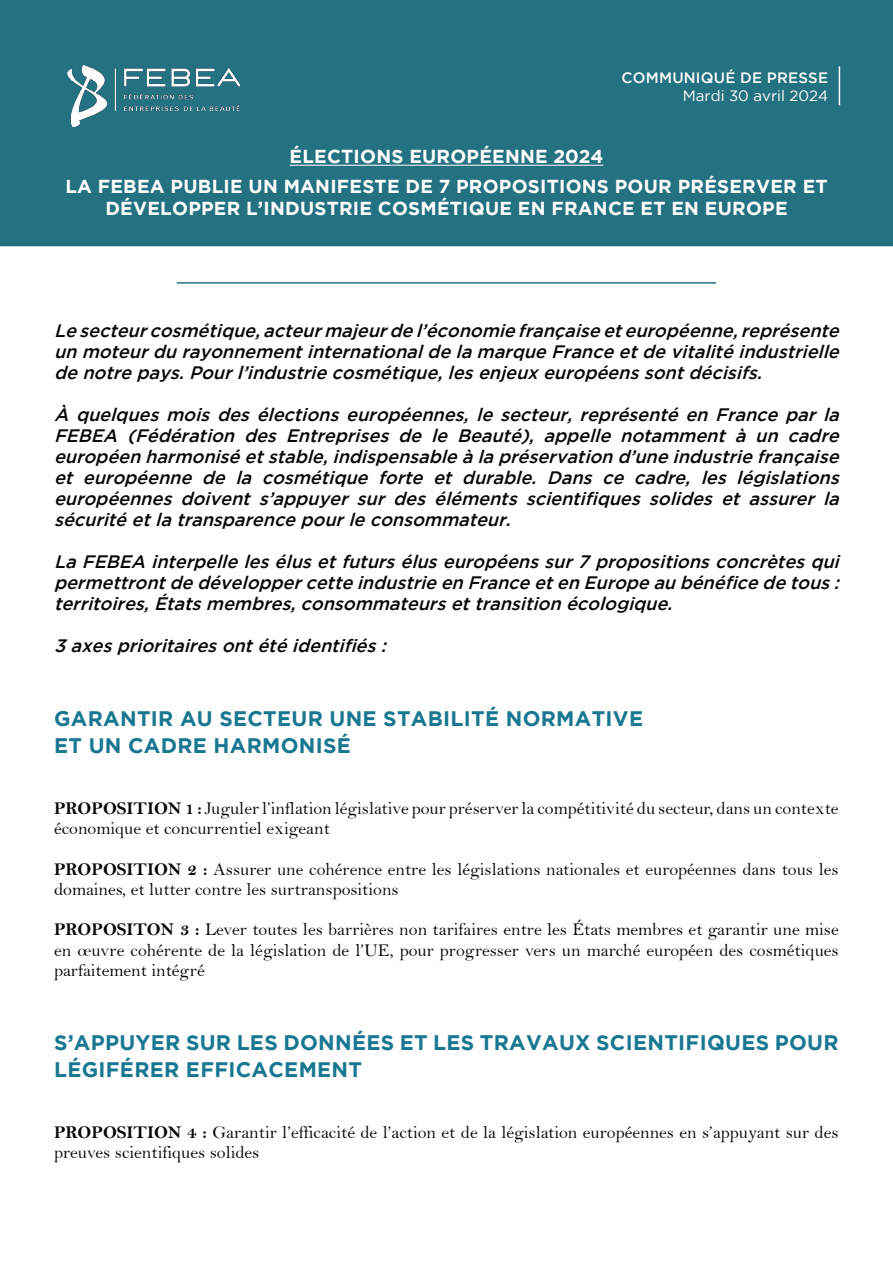
<style>
.page{position:relative;width:893px;height:1263px;background:#fff}
.page>*{position:absolute;margin:0;border:0;box-sizing:border-box;transform-origin:0 0}
.t1{font:700 21px/27px "Gotham";letter-spacing:.015em;color:#197791}
.t2{font:700 18.75px/30px "Gotham";letter-spacing:.015em;color:#fff;text-align:center}
.t3{font:italic 500 18px/21px "Gotham";color:#050708;text-align:justify}
.t4{font:18px/20.2px "Bell";color:#050708}
.t5{font:500 15px "Gotham";letter-spacing:.015em;color:#fefefe}
.t6{font:15px "Gotham";color:#fefefe}
.s1{font-family:"Bell MT Bold"}
</style>
<div class="page">
<div style="left:1px;top:1px;width:891px;height:245px;background:#247181"></div>
<div style="left:0;top:0;width:893px;height:246px;border:2px solid #237282"></div>
<img style="left:67px;top:64px;width:174px;height:64px">
<hr style="left:290px;top:165px;width:313px;height:1px;background:#fff">
<hr style="left:839px;top:66px;width:1px;height:39px;background:#fff">
<hr style="left:177px;top:282px;width:539px;height:2px;background:#237282">
<p class="t5" style="left:622px;top:69px;width:208px">COMMUNIQUÉ DE PRESSE</p>
<p class="t6" style="left:683px;top:87px;width:147px">Mardi 30 avril 2024</p>
<p class="t2" style="left:65px;top:141px;width:764px">ÉLECTIONS EUROPÉENNE 2024<br>LA FEBEA PUBLIE UN MANIFESTE DE 7 PROPOSITIONS POUR PRÉSERVER ET</p>
<p class="t2" style="left:105px;top:193px;width:684px">DÉVELOPPER L’INDUSTRIE COSMÉTIQUE EN FRANCE ET EN EUROPE</p>
<p class="t3" style="left:54px;top:320px;width:791px">Le secteurcosmétique,acteurmajeurde l’économie française eteuropéenne,représente un moteurdu rayonnementinternationalde la marque France etde vitalité industrielle de notre pays.Pourl’industrie cosmétique,lesenjeux européenssontdécisifs.</p>
<p class="t3" style="left:54px;top:404px;width:791px">À quelques mois des élections européennes, le secteur, représenté en France par la FEBEA (Fédération des Entreprises de le Beauté), appelle notamment à un cadre européen harmonisé etstable,indispensable à la préservation d’une industrie française et européenne de la cosmétique forte et durable. Dans ce cadre, les législations européennes doivent s’appuyer sur des éléments scientifiques solides et assurer la sécurité etla transparence pourle consommateur.</p>
<p class="t3" style="left:54px;top:551px;width:791px">La FEBEA interpelle lesélusetfuturséluseuropéenssur7 propositionsconcrètesqui permettrontde développercette industrie en France eten Europe au bénéfice de tous: territoires,Étatsmembres,consommateursettransition écologique.</p>
<p class="t3" style="left:54px;top:635px;width:339px">3 axesprioritairesontété identifiés:</p>
<p class="t1" style="left:54px;top:705px;width:590px">GARANTIR AU SECTEUR UNE STABILITÉ NORMATIVE<br>ET UN CADRE HARMONISÉ</p>
<p class="t4" style="left:54px;top:798px;width:786px"><span class="s1">PROPOSITION 1 :</span> Juguler l’inflation législative pour préserver la compétitivité du secteur, dans un contexte économique et concurrentiel exigeant</p>
<p class="t4" style="left:54px;top:859px;width:786px"><span class="s1">PROPOSITION 2 :</span> Assurer une cohérence entre les législations nationales et européennes dans tous les domaines, et lutter contre les surtranspositions</p>
<p class="t4" style="left:54px;top:919px;width:786px;text-align:justify"><span class="s1">PROPOSITON 3 :</span> Lever toutes les barrières non tarifaires entre les États membres et garantir une mise en œuvre cohérente de la législation de l’UE, pour progresser vers un marché européen des cosmétiques parfaitement intégré</p>
<p class="t1" style="left:54px;top:1029px;width:786px">S’APPUYER SUR LES DONNÉES ET LES TRAVAUX SCIENTIFIQUES POUR<br>LÉGIFÉRER EFFICACEMENT</p>
<p class="t4" style="left:54px;top:1122px;width:786px"><span class="s1">PROPOSITION 4 :</span> Garantir l’efficacité de l’action et de la législation européennes en s’appuyant sur des preuves scientifiques solides</p>
</div>
